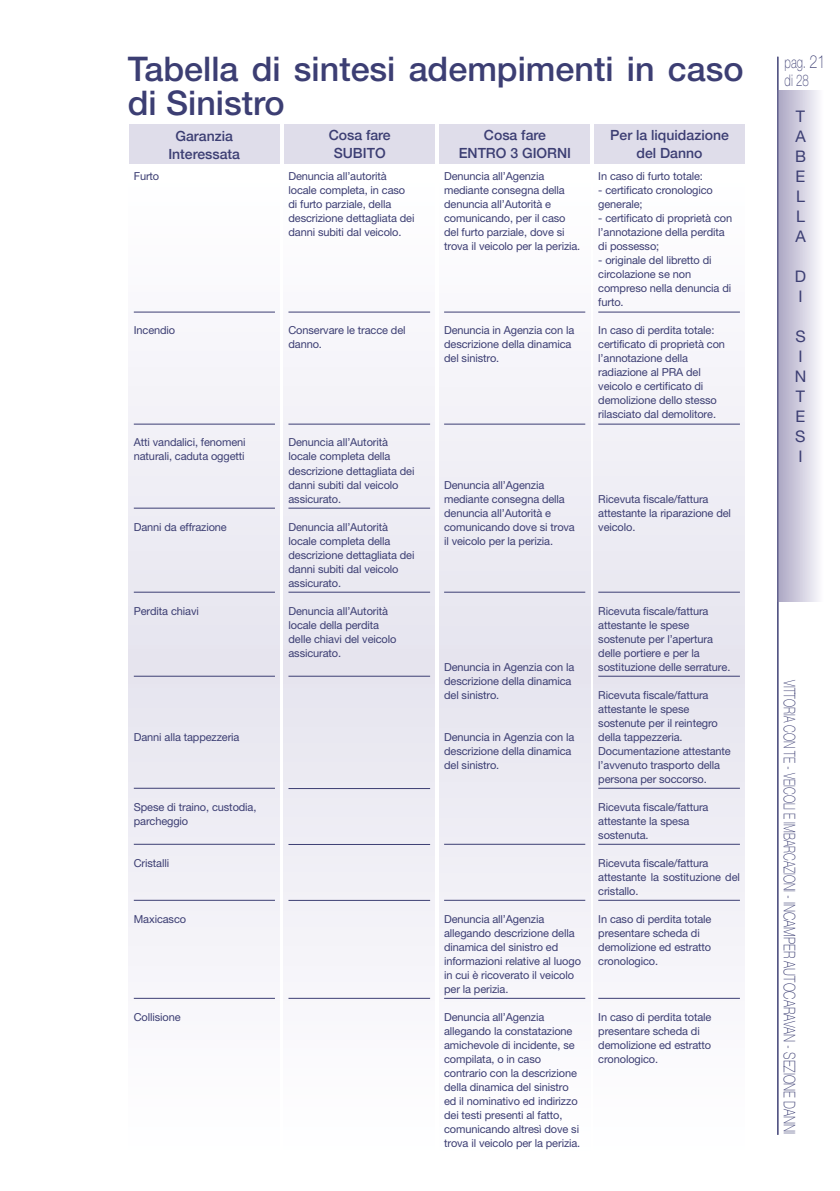
<style>
.page{position:relative;width:840px;height:1191px;background:#fff}
.page>*{position:absolute;margin:0;border:0;box-sizing:border-box;transform-origin:0 0}
.t1{font:500 34px/34px "Helvetica Neue LT Std";color:#3c3e73}
.t2{font:100 16.2px/18px "Helvetica Neue LT Std";color:#3c3e73;scale:.71 1}
.t3{font:100 16px "Helvetica Neue LT Std";color:#3c3e73;scale:.68 1}
.t4{font:500 16px "Helvetica Neue";color:#3c3e73}
.t5{font:16px/20px "Helvetica Neue LT Std";color:#3c3e73}
.t6{font:500 14px/18px "Helvetica Neue";color:#3c3e73;text-align:center}
.t7{font:11px/14px "Helvetica Neue LT Std";letter-spacing:-.01em;color:#3c3e73}
.s1{font-size:18px}
</style>
<div class="page">
<div style="left:777px;top:91px;width:46px;height:510px;background:linear-gradient(to right,#a9a5c2,#faf9fd)"></div>
<hr style="left:777px;top:57px;width:1px;height:1077px;background:#3c3e73">
<svg style="left:129px;top:311px;width:151px;height:688px"></svg>
<hr style="left:134px;top:311px;width:141px;height:1px;background:#3c3e73">
<hr style="left:134px;top:423px;width:141px;height:1px;background:#3c3e73">
<hr style="left:134px;top:507px;width:141px;height:1px;background:#3c3e73">
<hr style="left:134px;top:591px;width:141px;height:1px;background:#3c3e73">
<hr style="left:134px;top:675px;width:141px;height:1px;background:#3c3e73">
<hr style="left:134px;top:787px;width:141px;height:1px;background:#3c3e73">
<hr style="left:134px;top:843px;width:141px;height:1px;background:#3c3e73">
<hr style="left:134px;top:899px;width:141px;height:1px;background:#3c3e73">
<hr style="left:134px;top:997px;width:141px;height:1px;background:#3c3e73">
<svg style="left:283px;top:311px;width:151px;height:688px"></svg>
<hr style="left:288px;top:311px;width:142px;height:1px;background:#3c3e73">
<hr style="left:288px;top:423px;width:142px;height:1px;background:#3c3e73">
<hr style="left:288px;top:507px;width:142px;height:1px;background:#3c3e73">
<hr style="left:288px;top:591px;width:142px;height:1px;background:#3c3e73">
<hr style="left:288px;top:675px;width:142px;height:1px;background:#3c3e73">
<hr style="left:288px;top:788px;width:142px;height:1px;background:#3c3e73">
<hr style="left:288px;top:844px;width:142px;height:1px;background:#3c3e73">
<hr style="left:288px;top:900px;width:142px;height:1px;background:#3c3e73">
<hr style="left:288px;top:997px;width:142px;height:1px;background:#3c3e73">
<svg style="left:439px;top:311px;width:150px;height:688px"></svg>
<hr style="left:444px;top:311px;width:141px;height:1px;background:#3c3e73">
<hr style="left:444px;top:423px;width:141px;height:1px;background:#3c3e73">
<hr style="left:444px;top:591px;width:141px;height:1px;background:#3c3e73">
<hr style="left:444px;top:843px;width:141px;height:1px;background:#3c3e73">
<hr style="left:444px;top:899px;width:141px;height:1px;background:#3c3e73">
<hr style="left:444px;top:997px;width:141px;height:1px;background:#3c3e73">
<svg style="left:593px;top:311px;width:151px;height:688px"></svg>
<hr style="left:598px;top:311px;width:141px;height:1px;background:#3c3e73">
<hr style="left:598px;top:423px;width:141px;height:1px;background:#3c3e73">
<hr style="left:598px;top:591px;width:141px;height:1px;background:#3c3e73">
<hr style="left:598px;top:675px;width:141px;height:1px;background:#3c3e73">
<hr style="left:598px;top:787px;width:141px;height:1px;background:#3c3e73">
<hr style="left:598px;top:843px;width:141px;height:1px;background:#3c3e73">
<hr style="left:598px;top:899px;width:141px;height:1px;background:#3c3e73">
<hr style="left:598px;top:997px;width:141px;height:1px;background:#3c3e73">
<div style="left:129px;top:124px;width:150px;height:40px;background:#dfddea"></div>
<div style="left:284px;top:124px;width:150px;height:40px;background:#dfddea"></div>
<div style="left:439px;top:124px;width:151px;height:40px;background:#dfddea"></div>
<div style="left:594px;top:124px;width:150px;height:40px;background:#dfddea"></div>
<h1 class="t1" style="left:128px;top:52px;width:617px">Tabella di sintesi adempimenti in caso di Sinistro</h1>
<h3 class="t4" style="left:129px;top:89px;width:282px">ADEMPIMENTI IN CASO DI SINISTRO</h3>
<p class="t6" style="left:168px;top:125px;width:73px">Garanzia<br>Interessata</p>
<p class="t6" style="left:328px;top:125px;width:64px">Cosa fare<br>SUBITO</p>
<p class="t6" style="left:458px;top:125px;width:114px">Cosa fare<br>ENTRO 3 GIORNI</p>
<p class="t6" style="left:610px;top:125px;width:120px">Per la liquidazione del Danno</p>
<p class="t7" style="left:134px;top:169px;width:27px">Furto</p>
<p class="t7" style="left:134px;top:323px;width:43px">Incendio</p>
<p class="t7" style="left:134px;top:435px;width:113px">Atti vandalici, fenomeni naturali, caduta oggetti</p>
<p class="t7" style="left:134px;top:519px;width:94px">Danni da effrazione</p>
<p class="t7" style="left:134px;top:603px;width:66px">Perdita chiavi</p>
<p class="t7" style="left:134px;top:729px;width:107px">Danni alla tappezzeria</p>
<p class="t7" style="left:134px;top:799px;width:124px">Spese di traino, custodia, parcheggio</p>
<p class="t7" style="left:134px;top:855px;width:37px">Cristalli</p>
<p class="t7" style="left:134px;top:911px;width:54px">Maxicasco</p>
<p class="t7" style="left:134px;top:1009px;width:48px">Collisione</p>
<p class="t7" style="left:288px;top:169px;width:127px">Denuncia all’autorità locale completa, in caso di furto parziale, della descrizione dettagliata dei danni subiti dal veicolo.</p>
<p class="t7" style="left:288px;top:323px;width:119px">Conservare le tracce del danno.</p>
<p class="t7" style="left:288px;top:435px;width:127px">Denuncia all’Autorità locale completa della descrizione dettagliata dei danni subiti dal veicolo assicurato.</p>
<p class="t7" style="left:288px;top:519px;width:127px">Denuncia all’Autorità locale completa della descrizione dettagliata dei danni subiti dal veicolo assicurato.</p>
<p class="t7" style="left:288px;top:603px;width:109px">Denuncia all’Autorità locale della perdita delle chiavi del veicolo assicurato.</p>
<p class="t7" style="left:444px;top:169px;width:138px">Denuncia all’Agenzia mediante consegna della denuncia all’Autorità e comunicando, per il caso del furto parziale, dove si trova il veicolo per la perizia.</p>
<p class="t7" style="left:444px;top:323px;width:132px">Denuncia in Agenzia con la descrizione della dinamica del sinistro.</p>
<p class="t7" style="left:598px;top:169px;width:106px">In caso di furto totale:</p>
<p class="t7" style="left:598px;top:183px;width:116px">- certificato cronologico generale;</p>
<p class="t7" style="left:598px;top:211px;width:135px">- certificato di proprietà con l’annotazione della perdita di possesso;</p>
<p class="t7" style="left:598px;top:253px;width:134px">- originale del libretto di circolazione se non compreso nella denuncia di furto.</p>
<p class="t7" style="left:598px;top:323px;width:128px">In caso di perdita totale: certificato di proprietà con l’annotazione della radiazione al PRA del veicolo e certificato di demolizione dello stesso rilasciato dal demolitore.</p>
<p class="t7" style="left:444px;top:477px;width:132px">Denuncia all’Agenzia mediante consegna della denuncia all’Autorità e comunicando dove si trova il veicolo per la perizia.</p>
<p class="t7" style="left:598px;top:491px;width:134px">Ricevuta fiscale/fattura attestante la riparazione del veicolo.</p>
<p class="t7" style="left:444px;top:659px;width:132px">Denuncia in Agenzia con la descrizione della dinamica del sinistro.</p>
<p class="t7" style="left:444px;top:729px;width:132px">Denuncia in Agenzia con la descrizione della dinamica del sinistro.</p>
<p class="t7" style="left:444px;top:911px;width:138px">Denuncia all’Agenzia allegando descrizione della dinamica del sinistro ed informazioni relative al luogo in cui è ricoverato il veicolo per la perizia.</p>
<p class="t7" style="left:444px;top:1009px;width:138px">Denuncia all’Agenzia allegando la constatazione amichevole di incidente, se compilata, o in caso contrario con la descrizione della dinamica del sinistro ed il nominativo ed indirizzo dei testi presenti al fatto, comunicando altresì dove si trova il veicolo per la perizia.</p>
<p class="t7" style="left:598px;top:603px;width:133px">Ricevuta fiscale/fattura attestante le spese sostenute per l’apertura delle portiere e per la sostituzione delle serrature.</p>
<p class="t7" style="left:598px;top:687px;width:134px">Ricevuta fiscale/fattura attestante le spese sostenute per il reintegro della tappezzeria.<br>Documentazione attestante l’avvenuto trasporto della persona per soccorso.</p>
<p class="t7" style="left:598px;top:799px;width:112px">Ricevuta fiscale/fattura attestante la spesa sostenuta.</p>
<p class="t7" style="left:598px;top:855px;width:143px">Ricevuta fiscale/fattura attestante la sostituzione del cristallo.</p>
<p class="t7" style="left:598px;top:911px;width:115px">In caso di perdita totale presentare scheda di demolizione ed estratto cronologico.</p>
<p class="t7" style="left:598px;top:1009px;width:115px">In caso di perdita totale presentare scheda di demolizione ed estratto cronologico.</p>
<h2 class="t2" style="left:784px;top:53px;width:59px">pag. <span class="s1">21 </span>di 28</h2>
<h3 class="t5" style="left:794px;top:106px;width:12px;text-align:justify">T A B E L L A</h3>
<h3 class="t5" style="left:794px;top:266px;width:13px">D<br>I</h3>
<h3 class="t5" style="left:794px;top:326px;width:13px">S<br>I<br>N<br>T<br>E<br>S<br>I</h3>
<h3 class="t3" style="left:798px;top:680px;width:670px;rotate:90deg">VITTORIA CON TE - VEICOLI E IMBARCAZIONI - INCAMPER AUTOCARAVAN - SEZIONE DANNI</h3>
</div>
